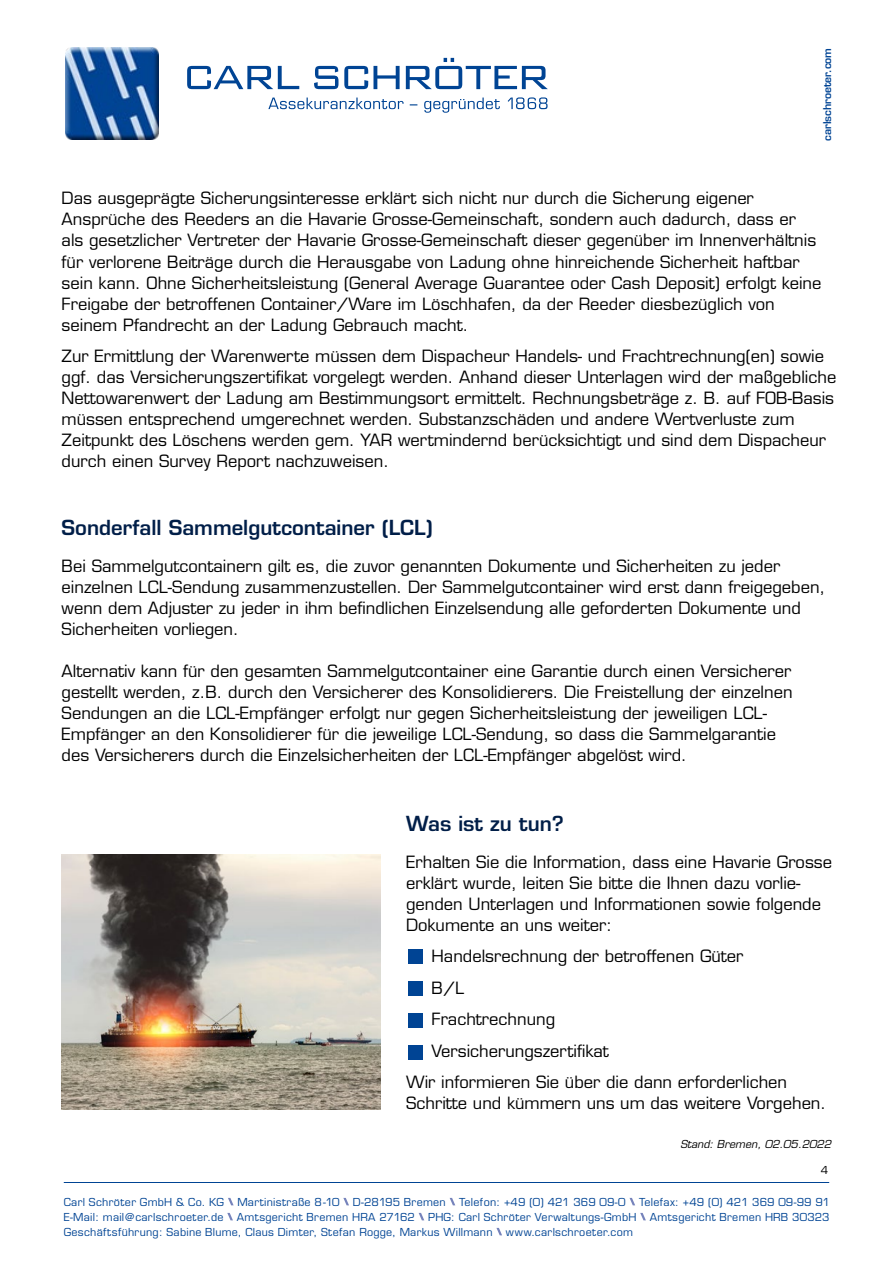
<style>
.page{position:relative;width:893px;height:1263px;background:#fff}
.page>*{position:absolute;margin:0;border:0;box-sizing:border-box;transform-origin:0 0}
.t1{font:600 20.25px "Eurostile";color:#001e48}
.t2{font:16.5px/21px "Eurostile";color:#000}
.t3{font:10.8px/15px "Eurostile";letter-spacing:.03em;color:#004494;text-align:justify}
.t4{font:italic 10.8px "Eurostile";color:#000}
.t5{font:10.8px "Eurostile";color:#000}
.t6{font:600 10.5px "Eurostile";letter-spacing:-.01em;color:#004494}
</style>
<div class="page">
<svg style="left:228px;top:1198px;width:6px;height:7px"></svg>
<svg style="left:343px;top:1198px;width:6px;height:7px"></svg>
<svg style="left:450px;top:1198px;width:5px;height:7px"></svg>
<svg style="left:629px;top:1198px;width:6px;height:7px"></svg>
<svg style="left:227px;top:1213px;width:6px;height:7px"></svg>
<svg style="left:419px;top:1213px;width:5px;height:7px"></svg>
<svg style="left:640px;top:1213px;width:6px;height:7px"></svg>
<svg style="left:496px;top:1228px;width:6px;height:7px"></svg>
<hr style="left:64px;top:1182px;width:765px;height:1px;background:#004494">
<img style="left:66px;top:47px;width:92px;height:93px">
<svg style="left:268px;top:97px;width:280px;height:16px"></svg>
<svg style="left:187px;top:58px;width:361px;height:31px"></svg>
<img style="left:62px;top:855px;width:319px;height:255px">
<div style="left:408px;top:949px;width:15px;height:15px;background:#004494"></div>
<div style="left:408px;top:1013px;width:15px;height:15px;background:#004494"></div>
<div style="left:408px;top:1045px;width:15px;height:15px;background:#004494"></div>
<div style="left:408px;top:981px;width:15px;height:15px;background:#004494"></div>
<p class="t6" style="left:821px;top:141px;width:94px;rotate:-90deg">carlschroeter.com</p>
<p class="t2" style="left:62px;top:188px;width:761px">Das ausgeprägte Sicherungsinteresse erklärt sich nicht nur durch die Sicherung eigener Ansprüche des Reeders an die Havarie Grosse-Gemeinschaft, sondern auch dadurch, dass er als gesetzlicher Vertreter der Havarie Grosse-Gemeinschaft dieser gegenüber im Innenverhältnis für verlorene Beiträge durch die Herausgabe von Ladung ohne hinreichende Sicherheit haftbar sein kann. Ohne Sicherheitsleistung (General Average Guarantee oder Cash Deposit) erfolgt keine Freigabe der betroffenen Container/Ware im Löschhafen, da der Reeder diesbezüglich von seinem Pfandrecht an der Ladung Gebrauch macht.</p>
<p class="t2" style="left:62px;top:346px;width:776px">Zur Ermittlung der Warenwerte müssen dem Dispacheur Handels- und Frachtrechnung(en) sowie ggf. das Versicherungszertifikat vorgelegt werden. Anhand dieser Unterlagen wird der maßgebliche Nettowarenwert der Ladung am Bestimmungsort ermittelt. Rechnungsbeträge z. B. auf FOB-Basis müssen entsprechend umgerechnet werden. Substanzschäden und andere Wertverluste zum Zeitpunkt des Löschens werden gem. YAR wertmindernd berücksichtigt und sind dem Dispacheur durch einen Survey Report nachzuweisen.</p>
<p class="t1" style="left:62px;top:515px;width:373px">Sonderfall Sammelgutcontainer (LCL)</p>
<p class="t2" style="left:62px;top:556px;width:765px">Bei Sammelgutcontainern gilt es, die zuvor genannten Dokumente und Sicherheiten zu jeder einzelnen LCL-Sendung zusammenzustellen. Der Sammelgutcontainer wird erst dann freigegeben, wenn dem Adjuster zu jeder in ihm befindlichen Einzelsendung alle geforderten Dokumente und Sicherheiten vorliegen.</p>
<p class="t2" style="left:62px;top:661px;width:732px">Alternativ kann für den gesamten Sammelgutcontainer eine Garantie durch einen Versicherer gestellt werden, z.B. durch den Versicherer des Konsolidierers. Die Freistellung der einzelnen Sendungen an die LCL-Empfänger erfolgt nur gegen Sicherheitsleistung der jeweiligen LCL-Empfänger an den Konsolidierer für die jeweilige LCL-Sendung, so dass die Sammelgarantie des Versicherers durch die Einzelsicherheiten der LCL-Empfänger abgelöst wird.</p>
<p class="t1" style="left:406px;top:810px;width:159px">Was ist zu tun?</p>
<p class="t2" style="left:406px;top:851px;width:427px">Erhalten Sie die Information, dass eine Havarie Grosse erklärt wurde, leiten Sie bitte die Ihnen dazu vorlie&shy;genden Unterlagen und Informationen sowie folgende Dokumente an uns weiter:</p>
<p class="t2" style="left:432px;top:946px;width:313px">Handelsrechnung der betroffenen Güter</p>
<p class="t2" style="left:432px;top:977px;width:34px">B/L</p>
<p class="t2" style="left:432px;top:1009px;width:125px">Frachtrechnung</p>
<p class="t2" style="left:432px;top:1040px;width:179px">Versicherungszertifikat</p>
<p class="t2" style="left:406px;top:1072px;width:383px">Wir informieren Sie über die dann erforderlichen</p>
<p class="t2" style="left:406px;top:1093px;width:422px">Schritte und kümmern uns um das weitere Vorgehen.</p>
<p class="t4" style="left:680px;top:1138px;width:152px">Stand: Bremen, 02.05.2022</p>
<p class="t5" style="left:821px;top:1163px;width:9px">4</p>
<p class="t3" style="left:64px;top:1194px;width:768px">Carl Schröter GmbH &amp; Co. KG Martinistraße 8-10 D-28195 Bremen Telefon: +49 (0) 421 369 09-0 Telefax: +49 (0) 421 369 09-99 91<br>E-Mail: mail@carlschroeter.de Amtsgericht Bremen HRA 27162 PHG: Carl Schröter Verwaltungs-GmbH Amtsgericht Bremen HRB 30323<br>Geschäftsführung: Sabine Blume, Claus Dimter, Stefan Rogge, Markus Willmann www.carlschroeter.com</p>
</div>
